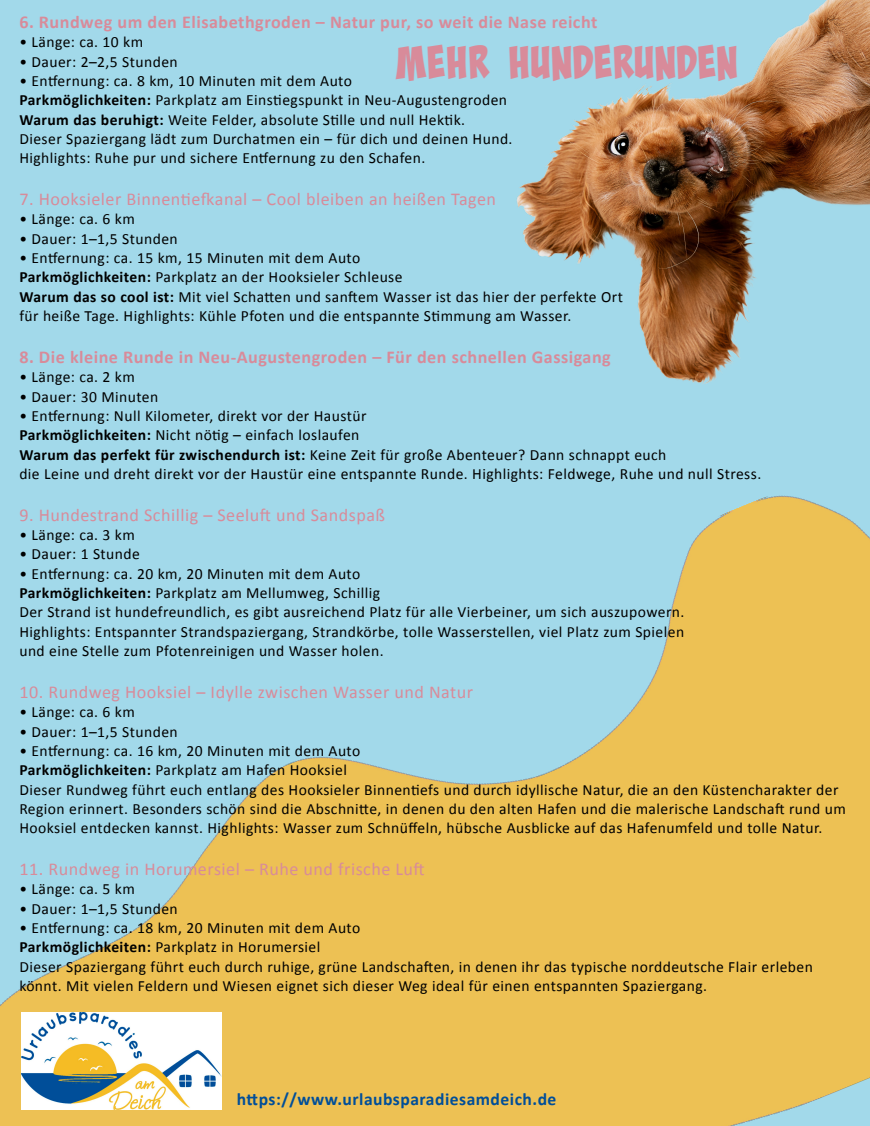
<style>
.page{position:relative;width:870px;height:1126px;background:#a2d9ea}
.page>*{position:absolute;margin:0;border:0;box-sizing:border-box;transform-origin:0 0}
.t1{font:46.12px "Bada Boom Pro BB";color:#d88b9a}
.t2{font:18.12px "Calibri";letter-spacing:.03em;color:#d88b9a}
.t3{font:700 18.12px "Calibri";letter-spacing:.03em;color:#d88b9a}
.t4{font:700 17.62px "Calibri";letter-spacing:.03em;color:#004e99}
.t5{font:15.62px/19.4px "Calibri";letter-spacing:.03em;color:#000}
.s1{font-weight:700}
</style>
<div class="page">
<img style="left:0;top:495px;width:870px;height:631px">
<img style="left:21px;top:1013px;width:201px;height:96px">
<img style="left:516px;top:0;width:354px;height:384px">
<h1 class="t3" style="left:19px;top:9px;width:580px">6. Rundweg um den Elisabethgroden – Natur pur, so weit die Nase reicht</h1>
<p class="t5" style="left:19px;top:32px;width:125px">• Länge: ca. 10 km</p>
<p class="t5" style="left:19px;top:51px;width:160px">• Dauer: 2–2,5 Stunden</p>
<p class="t5" style="left:19px;top:71px;width:334px">• Entfernung: ca. 8 km, 10 Minuten mit dem Auto</p>
<p class="t5" style="left:19px;top:90px;width:495px"><span class="s1">Parkmöglichkeiten:</span> Parkplatz am Einstiegspunkt in Neu-Augustengroden <span class="s1">Warum das beruhigt:</span> Weite Felder, absolute Stille und null Hektik.<br>Dieser Spaziergang lädt zum Durchatmen ein – für dich und deinen Hund.<br>Highlights: Ruhe pur und sichere Entfernung zu den Schafen.</p>
<h1 class="t2" style="left:19px;top:187px;width:478px">7. Hooksieler Binnentiefkanal – Cool bleiben an heißen Tagen</h1>
<p class="t5" style="left:19px;top:209px;width:117px">• Länge: ca. 6 km</p>
<p class="t5" style="left:19px;top:229px;width:160px">• Dauer: 1–1,5 Stunden</p>
<p class="t5" style="left:19px;top:248px;width:343px">• Entfernung: ca. 15 km, 15 Minuten mit dem Auto</p>
<p class="t5" style="left:19px;top:267px;width:385px"><span class="s1">Parkmöglichkeiten:</span> Parkplatz an der Hooksieler Schleuse</p>
<p class="t5" style="left:19px;top:287px;width:605px"><span class="s1">Warum das so cool ist:</span> Mit viel Schatten und sanftem Wasser ist das hier der perfekte Ort für heiße Tage. Highlights: Kühle Pfoten und die entspannte Stimmung am Wasser.</p>
<h1 class="t3" style="left:19px;top:344px;width:593px">8. Die kleine Runde in Neu-Augustengroden – Für den schnellen Gassigang</h1>
<p class="t5" style="left:19px;top:367px;width:117px">• Länge: ca. 2 km</p>
<p class="t5" style="left:19px;top:386px;width:140px">• Dauer: 30 Minuten</p>
<p class="t5" style="left:19px;top:406px;width:349px">• Entfernung: Null Kilometer, direkt vor der Haustür</p>
<p class="t5" style="left:19px;top:425px;width:342px"><span class="s1">Parkmöglichkeiten:</span> Nicht nötig – einfach loslaufen</p>
<p class="t5" style="left:19px;top:444px;width:743px"><span class="s1">Warum das perfekt für zwischendurch ist:</span> Keine Zeit für große Abenteuer? Dann schnappt euch<br>die Leine und dreht direkt vor der Haustür eine entspannte Runde. Highlights: Feldwege, Ruhe und null Stress.</p>
<h1 class="t2" style="left:19px;top:502px;width:367px">9. Hundestrand Schillig – Seeluft und Sandspaß</h1>
<p class="t5" style="left:19px;top:525px;width:117px">• Länge: ca. 3 km</p>
<p class="t5" style="left:19px;top:544px;width:122px">• Dauer: 1 Stunde</p>
<p class="t5" style="left:19px;top:563px;width:343px">• Entfernung: ca. 20 km, 20 Minuten mit dem Auto</p>
<p class="t5" style="left:19px;top:583px;width:667px"><span class="s1">Parkmöglichkeiten:</span> Parkplatz am Mellumweg, Schillig<br>Der Strand ist hundefreundlich, es gibt ausreichend Platz für alle Vierbeiner, um sich auszupowern.</p>
<p class="t5" style="left:19px;top:621px;width:666px">Highlights: Entspannter Strandspaziergang, Strandkörbe, tolle Wasserstellen, viel Platz zum Spielen und eine Stelle zum Pfotenreinigen und Wasser holen.</p>
<h1 class="t2" style="left:19px;top:679px;width:455px">10. Rundweg Hooksiel – Idylle zwischen Wasser und Natur</h1>
<p class="t5" style="left:19px;top:702px;width:117px">• Länge: ca. 6 km</p>
<p class="t5" style="left:19px;top:721px;width:160px">• Dauer: 1–1,5 Stunden</p>
<p class="t5" style="left:19px;top:741px;width:343px">• Entfernung: ca. 16 km, 20 Minuten mit dem Auto<br><span class="s1">Parkmöglichkeiten:</span> Parkplatz am Hafen Hooksiel</p>
<p class="t5" style="left:19px;top:779px;width:828px">Dieser Rundweg führt euch entlang des Hooksieler Binnentiefs und durch idyllische Natur, die an den Küstencharakter der<br>Region erinnert. Besonders schön sind die Abschnitte, in denen du den alten Hafen und die malerische Landschaft rund um<br>Hooksiel entdecken kannst. Highlights: Wasser zum Schnüffeln, hübsche Ausblicke auf das Hafenumfeld und tolle Natur.</p>
<h1 class="t2" style="left:19px;top:856px;width:407px">11. Rundweg in Horumersiel – Ruhe und frische Luft</h1>
<p class="t5" style="left:19px;top:879px;width:117px">• Länge: ca. 5 km</p>
<p class="t5" style="left:19px;top:898px;width:160px">• Dauer: 1–1,5 Stunden</p>
<p class="t5" style="left:19px;top:918px;width:343px">• Entfernung: ca. 18 km, 20 Minuten mit dem Auto<br><span class="s1">Parkmöglichkeiten:</span> Parkplatz in Horumersiel</p>
<p class="t5" style="left:19px;top:956px;width:795px">Dieser Spaziergang führt euch durch ruhige, grüne Landschaften, in denen ihr das typische norddeutsche Flair erleben könnt. Mit vielen Feldern und Wiesen eignet sich dieser Weg ideal für einen entspannten Spaziergang.</p>
<p class="t1" style="left:396px;top:36px;width:344px">MEHR HUNDERUNDEN</p>
<p class="t4" style="left:237px;top:1087px;width:321px">https://www.urlaubsparadiesamdeich.de</p>
</div>
